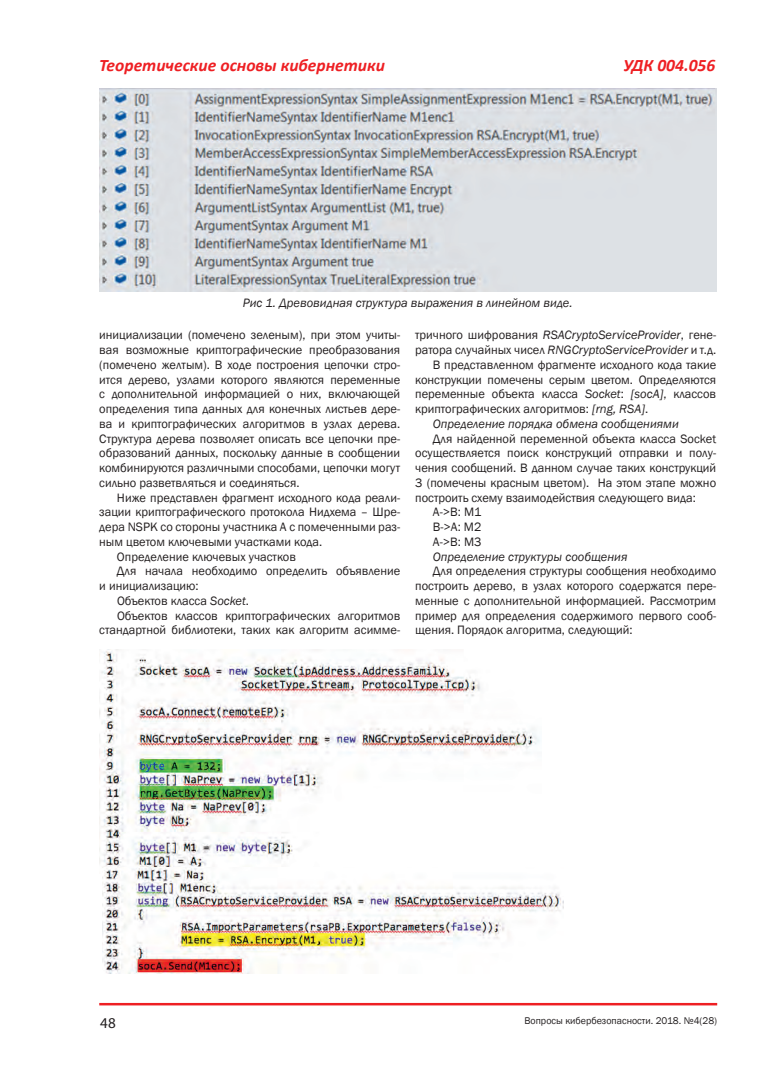
<style>
.page{position:relative;width:780px;height:1088px;background:#fff}
.page>*{position:absolute;margin:0;border:0;box-sizing:border-box;transform-origin:0 0}
.t1{font:italic 700 17.5px "Calibri";color:#ee1f23}
.t2{font:15px "Myriad Pro";color:#231f20}
.Текст_основной{font:12.5px/14.8px "Franklin Gothic";color:#231f20;text-align:justify}
.Текст_основной-2{font:italic 12.5px "Franklin Gothic";color:#231f20}
.Подпись_РИСУНОК{font:italic 12.5px "Franklin Gothic";color:#231f20}
.t3{font:10px "Franklin Gothic";color:#231f20}
.s1{font-style:italic}
</style>
<div class="page">
<hr style="left:99px;top:1003px;width:618px;height:2px;background:#ee1f23">
<img style="left:99px;top:89px;width:617px;height:202px">
<img style="left:99px;top:649px;width:441px;height:219px">
<img style="left:103px;top:868px;width:460px;height:106px">
<h1 class="t1" style="left:99px;top:54px;width:287px">Теоретические основы кибернетики</h1>
<h1 class="t1" style="left:623px;top:54px;width:93px">УДК 004.056</h1>
<p class="Подпись_РИСУНОК" style="left:243px;top:295px;width:331px">Рис 1. Древовидная структура выражения в линейном виде.</p>
<p class="Текст_основной" style="left:99px;top:328px;width:302px">инициализации (помечено зеленым), при этом учиты&shy;вая возможные криптографические преобразования (помечено желтым). В ходе построения цепочки стро&shy;ится дерево, узлами которого являются переменные с дополнительной информацией о них, включающей определения типа данных для конечных листьев дере&shy;ва и криптографических алгоритмов в узлах дерева.<br>Структура дерева позволяет описать все цепочки пре&shy;образований данных, поскольку данные в сообщении комбинируются различными способами, цепочки могут сильно разветвляться и соединяться.</p>
<p class="Текст_основной" style="left:99px;top:490px;width:302px;text-indent:18px">Ниже представлен фрагмент исходного кода реали&shy;зации криптографического протокола Нидхема – Шре&shy;дера NSPK со стороны участника A с помеченными раз&shy;ным цветом ключевыми участками кода.</p>
<p class="Текст_основной" style="left:117px;top:549px;width:180px">Определение ключевых участков</p>
<p class="Текст_основной" style="left:99px;top:564px;width:302px;text-indent:18px">Для начала необходимо определить объявление и инициализацию:</p>
<p class="Текст_основной" style="left:117px;top:594px;width:133px">Объектов класса <span class="s1">Socket</span>.</p>
<p class="Текст_основной" style="left:99px;top:608px;width:302px;text-align:right">Объектов классов криптографических алгоритмов стандартной библиотеки, таких как алгоритм асимме-</p>
<p class="Текст_основной" style="left:415px;top:328px;width:302px">тричного шифрования <span class="s1">RSACryptoServiceProvider</span>, гене&shy;ратора случайных чисел <span class="s1">RNGCryptoServiceProvider</span> и т.д.</p>
<p class="Текст_основной" style="left:415px;top:358px;width:302px;text-indent:18px">В представленном фрагменте исходного кода такие конструкции помечены серым цветом. Определяются переменные объекта класса <span class="s1">Socket</span>: <span class="s1">[socA]</span>, классов криптографических алгоритмов: <span class="s1">[rng, RSA]</span>.</p>
<p class="Текст_основной-2" style="left:433px;top:416px;width:247px">Определение порядка обмена сообщениями</p>
<p class="Текст_основной" style="left:415px;top:431px;width:302px;text-indent:18px">Для найденной переменной объекта класса Socket осуществляется поиск конструкций отправки и полу&shy;чения сообщений. В данном случае таких конструкций 3 (помечены красным цветом). На этом этапе можно построить схему взаимодействия следующего вида:</p>
<p class="Текст_основной" style="left:433px;top:505px;width:50px">A-&gt;B: M1</p>
<p class="Текст_основной" style="left:433px;top:520px;width:50px">B-&gt;A: M2</p>
<p class="Текст_основной" style="left:433px;top:535px;width:50px">A-&gt;B: M3</p>
<p class="Текст_основной-2" style="left:433px;top:549px;width:196px">Определение структуры сообщения</p>
<p class="Текст_основной" style="left:415px;top:564px;width:302px;text-indent:18px">Для определения структуры сообщения необходимо построить дерево, в узлах которого содержатся пере&shy;менные с дополнительной информацией. Рассмотрим пример для определения содержимого первого сооб&shy;щения. Порядок алгоритма, следующий:</p>
<p class="t2" style="left:100px;top:1014px;width:17px">48</p>
<p class="t3" style="left:524px;top:1014px;width:194px">Вопросы кибербезопасности. 2018. №4(28)</p>
</div>
